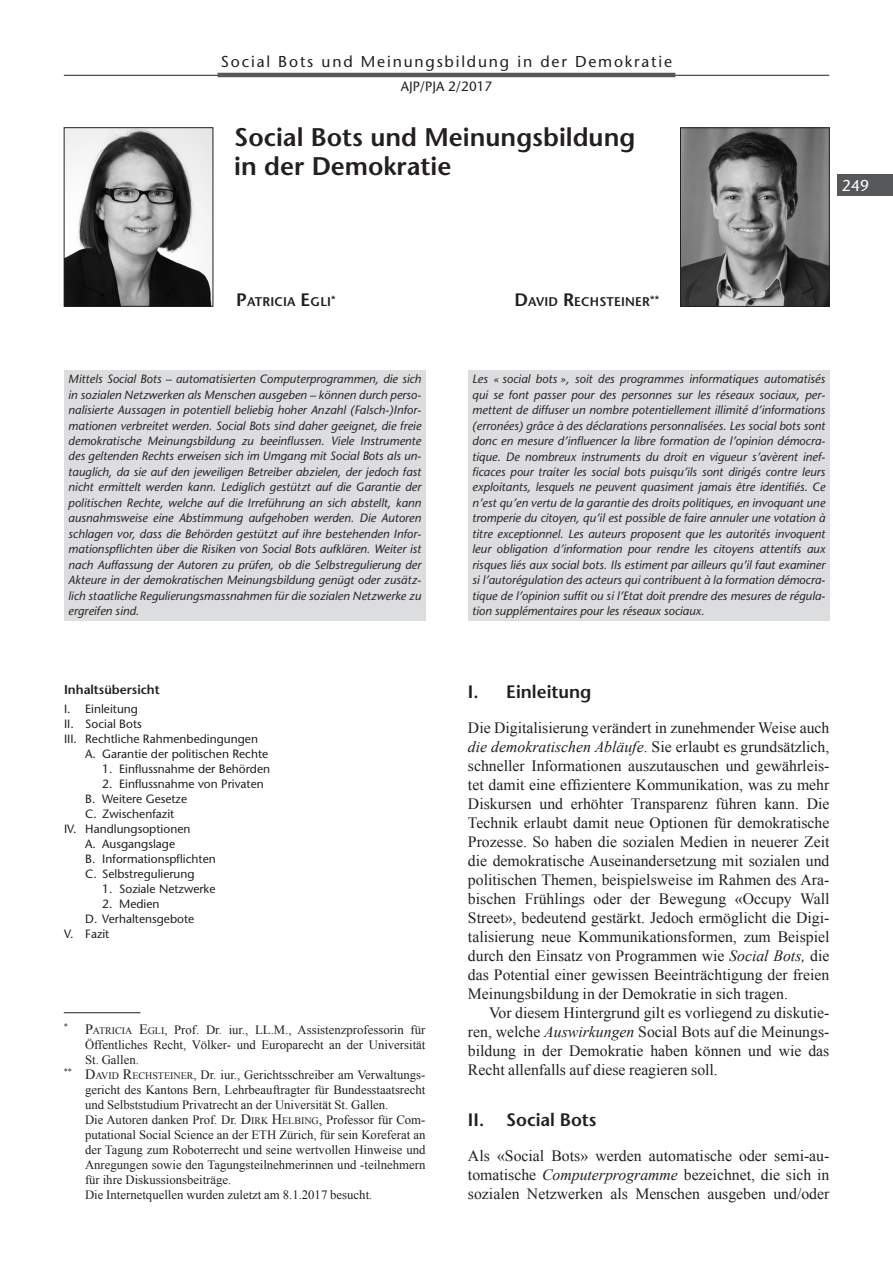
<style>
.page{position:relative;width:893px;height:1263px;background:#fff}
.page>*{position:absolute;margin:0;border:0;box-sizing:border-box;transform-origin:0 0}
._01_Titel_Beitrag{font:600 25.5px/28.5px "Stone Sans Std";color:#231f20}
.t1{font:600 18px "Stone Sans Std";color:#231f20}
._30_Grundtext_ohne_E{font:15.75px/19px "Times New Roman";color:#231f20;text-align:justify}
._31_Grundtext_mit_Ei{font:15.75px/19px "Times New Roman";color:#231f20;text-align:justify}
.t2{font:500 15.75px "Stone Sans Std";letter-spacing:.115em;color:#231f20}
._160_Seitenzahl_re{font:500 15.75px "Stone Sans Std";color:#fff}
.t3{font:500 13.5px "Stone Sans Std";color:#231f20}
._71_Fussnoten{font:12.75px/15px "Times New Roman";color:#231f20;text-align:justify}
._70_Fussnoten_mit_Li{font:12.75px/15px "Times New Roman";color:#231f20;text-align:justify}
._10_Inhaltsverz_Tite{font:600 12.75px "Stone Sans Std";color:#231f20}
._05_Legende_Autoren{font:600 12.6px "Stone Sans Std";letter-spacing:.015em;color:#231f20}
._07_Abstract_franz{font:italic 500 12px/15.5px "Stone Sans Std";color:#231f20;text-align:justify}
._08_Abstract_dt{font:italic 500 12px/15.5px "Stone Sans Std";color:#231f20;text-align:justify}
.t4{font:500 12px "Stone Sans Std";color:#231f20}
.s1{font-size:18px}
.s2{font-size:14.25px}
.s3{font-size:10.05px}
.s4{font-style:italic}
</style>
<div class="page">
<hr style="left:64px;top:75px;width:765px;height:1px;background:#231f20">
<div style="left:838px;top:174px;width:55px;height:22px;background:#57585a"></div>
<hr style="left:218px;top:73px;width:457px;height:4px;background:#57585a">
<img style="left:66px;top:130px;width:145px;height:174px">
<div style="left:64px;top:128px;width:149px;height:178px;border:1px solid #231f20"></div>
<img style="left:682px;top:130px;width:145px;height:174px">
<div style="left:680px;top:128px;width:149px;height:178px;border:1px solid #231f20"></div>
<div style="left:64px;top:370px;width:361px;height:251px;background:#dcdddf"></div>
<div style="left:468px;top:370px;width:361px;height:251px;background:#dcdddf"></div>
<hr style="left:64px;top:1012px;width:77px;height:1px;background:#231f20">
<h3 class="t2" style="left:221px;top:52px;width:453px">Social Bots und Meinungsbildung in der Demokratie</h3>
<p class="t3" style="left:401px;top:79px;width:93px">AJP/PJA 2/2017</p>
<p class="_01_Titel_Beitrag" style="left:234px;top:123px;width:403px">Social Bots und Meinungsbildung in der Demokratie</p>
<p class="_160_Seitenzahl_re" style="left:842px;top:176px;width:29px">249</p>
<p class="_05_Legende_Autoren" style="left:236px;top:294px;width:101px"><span class="s1">P</span>ATRICIA <span class="s1">E</span>GLI<sup>*</sup></p>
<p class="_05_Legende_Autoren" style="left:514px;top:294px;width:146px"><span class="s1">D</span>AVID <span class="s1">R</span>ECHSTEINER<sup>**</sup></p>
<p class="_08_Abstract_dt" style="left:68px;top:371px;width:354px">Mittels Social Bots – automatisierten Computerprogrammen, die sich in sozialen Netzwerken als Menschen ausgeben – können durch perso&shy;nalisierte Aussagen in potentiell beliebig hoher Anzahl (Falsch-)Infor&shy;mationen verbreitet werden. Social Bots sind daher geeignet, die freie demokratische Meinungsbildung zu beeinflussen. Viele Instrumente des geltenden Rechts erweisen sich im Umgang mit Social Bots als un&shy;tauglich, da sie auf den jeweiligen Betreiber abzielen, der jedoch fast nicht ermittelt werden kann. Lediglich gestützt auf die Garantie der politischen Rechte, welche auf die Irreführung an sich abstellt, kann ausnahmsweise eine Abstimmung aufgehoben werden. Die Autoren schlagen vor, dass die Behörden gestützt auf ihre bestehenden Infor&shy;mationspflichten über die Risiken von Social Bots aufklären. Weiter ist nach Auffassung der Autoren zu prüfen, ob die Selbstregulierung der Akteure in der demokratischen Meinungsbildung genügt oder zusätz&shy;lich staatliche Regulierungsmassnahmen für die sozialen Netzwerke zu ergreifen sind.</p>
<p class="_10_Inhaltsverz_Tite" style="left:64px;top:682px;width:97px">Inhaltsübersicht</p>
<p class="t4" style="left:64px;top:702px;width:76px">I. Einleitung</p>
<p class="t4" style="left:64px;top:717px;width:79px">II. Social Bots</p>
<p class="t4" style="left:64px;top:732px;width:195px">III. Rechtliche Rahmenbedingungen</p>
<p class="t4" style="left:85px;top:747px;width:184px">A. Garantie der politischen Rechte</p>
<p class="t4" style="left:102px;top:762px;width:169px">1. Einflussnahme der Behörden</p>
<p class="t4" style="left:102px;top:777px;width:163px">2. Einflussnahme von Privaten</p>
<p class="t4" style="left:85px;top:792px;width:103px">B. Weitere Gesetze</p>
<p class="t4" style="left:85px;top:807px;width:91px">C. Zwischenfazit</p>
<p class="t4" style="left:64px;top:822px;width:128px">IV. Handlungsoptionen</p>
<p class="t4" style="left:85px;top:837px;width:91px">A. Ausgangslage</p>
<p class="t4" style="left:85px;top:852px;width:132px">B. Informationspflichten</p>
<p class="t4" style="left:85px;top:867px;width:111px">C. Selbstregulierung</p>
<p class="t4" style="left:102px;top:882px;width:115px">1. Soziale Netzwerke</p>
<p class="t4" style="left:102px;top:897px;width:59px">2. Medien</p>
<p class="t4" style="left:85px;top:912px;width:110px">D. Verhaltensgebote</p>
<p class="t4" style="left:64px;top:927px;width:47px">V. Fazit</p>
<p class="_70_Fussnoten_mit_Li" style="left:85px;top:1022px;width:342px;text-indent:-21px"><sup>*</sup> <span class="s2">P</span><span class="s3">ATRICIA</span> <span class="s2">E</span><span class="s3">GLI</span>, Prof. Dr. iur., LL.M., Assistenzprofessorin für Öffentliches Recht, Völker- und Europarecht an der Universität St. Gallen.</p>
<p class="_71_Fussnoten" style="left:85px;top:1067px;width:342px;text-indent:-21px"><sup>**</sup> <span class="s2">D</span><span class="s3">AVID</span> <span class="s2">R</span><span class="s3">ECHSTEINER</span>, Dr. iur., Gerichtsschreiber am Verwaltungs&shy;gericht des Kantons Bern, Lehrbeauftragter für Bundesstaatsrecht und Selbststudium Privatrecht an der Universität St. Gallen.</p>
<p class="_71_Fussnoten" style="left:85px;top:1112px;width:342px">Die Autoren danken Prof. Dr. <span class="s2">D</span><span class="s3">IRK</span> <span class="s2">H</span><span class="s3">ELBING</span><span class="s2">,</span> Professor für Com&shy;putational Social Science an der ETH Zürich, für sein Koreferat an der Tagung zum Roboterrecht und seine wertvollen Hinweise und Anregungen sowie den Tagungsteilnehmerinnen und -teilnehmern für ihre Diskussionsbeiträge.</p>
<p class="_71_Fussnoten" style="left:85px;top:1187px;width:289px">Die Internetquellen wurden zuletzt am 8.1.2017 besucht.</p>
<p class="_07_Abstract_franz" style="left:472px;top:371px;width:354px">Les « social bots », soit des programmes informatiques automatisés qui se font passer pour des personnes sur les réseaux sociaux, per&shy;mettent de diffuser un nombre potentiellement illimité d’informations (erronées) grâce à des déclarations personnalisées. Les social bots sont donc en mesure d’influencer la libre formation de l’opinion démocra&shy;tique. De nombreux instruments du droit en vigueur s’avèrent inef&shy;ficaces pour traiter les social bots puisqu’ils sont dirigés contre leurs exploitants, lesquels ne peuvent quasiment jamais être identifiés. Ce n’est qu’en vertu de la garantie des droits politiques, en invoquant une tromperie du citoyen, qu’il est possible de faire annuler une votation à titre exceptionnel. Les auteurs proposent que les autorités invoquent leur obligation d’information pour rendre les citoyens attentifs aux risques liés aux social bots. Ils estiment par ailleurs qu’il faut examiner si l’autorégulation des acteurs qui contribuent à la formation démocra&shy;tique de l’opinion suffit ou si l’Etat doit prendre des mesures de régula&shy;tion supplémentaires pour les réseaux sociaux.</p>
<p class="t1" style="left:468px;top:681px;width:125px">I. Einleitung</p>
<p class="_30_Grundtext_ohne_E" style="left:468px;top:718px;width:363px">Die Digitalisierung verändert in zunehmender Weise auch <span class="s4">die demokratischen Abläufe</span>. Sie erlaubt es grundsätzlich, schneller Informationen auszutauschen und gewährleis&shy;tet damit eine effizientere Kommunikation, was zu mehr Diskursen und erhöhter Transparenz führen kann. Die Technik erlaubt damit neue Optionen für demokratische Prozesse. So haben die sozialen Medien in neuerer Zeit die demokratische Auseinandersetzung mit sozialen und politischen Themen, beispielsweise im Rahmen des Ara&shy;bischen Frühlings oder der Bewegung «Occupy Wall Street», bedeutend gestärkt. Jedoch ermöglicht die Digi&shy;talisierung neue Kommunikationsformen, zum Beispiel durch den Einsatz von Programmen wie <span class="s4">Social Bots,</span> die das Potential einer gewissen Beeinträchtigung der freien Meinungsbildung in der Demokratie in sich tragen.</p>
<p class="_31_Grundtext_mit_Ei" style="left:468px;top:1003px;width:363px;text-indent:21px">Vor diesem Hintergrund gilt es vorliegend zu diskutie&shy;ren, welche <span class="s4">Auswirkungen</span> Social Bots auf die Meinungs&shy;bildung in der Demokratie haben können und wie das Recht allenfalls auf diese reagieren soll.</p>
<p class="t1" style="left:468px;top:1109px;width:130px">II. Social Bots</p>
<p class="_30_Grundtext_ohne_E" style="left:468px;top:1146px;width:363px">Als «Social Bots» werden automatische oder semi-au&shy;tomatische <span class="s4">Computerprogramme</span> bezeichnet, die sich in sozialen Netzwerken als Menschen ausgeben und/oder</p>
</div>
